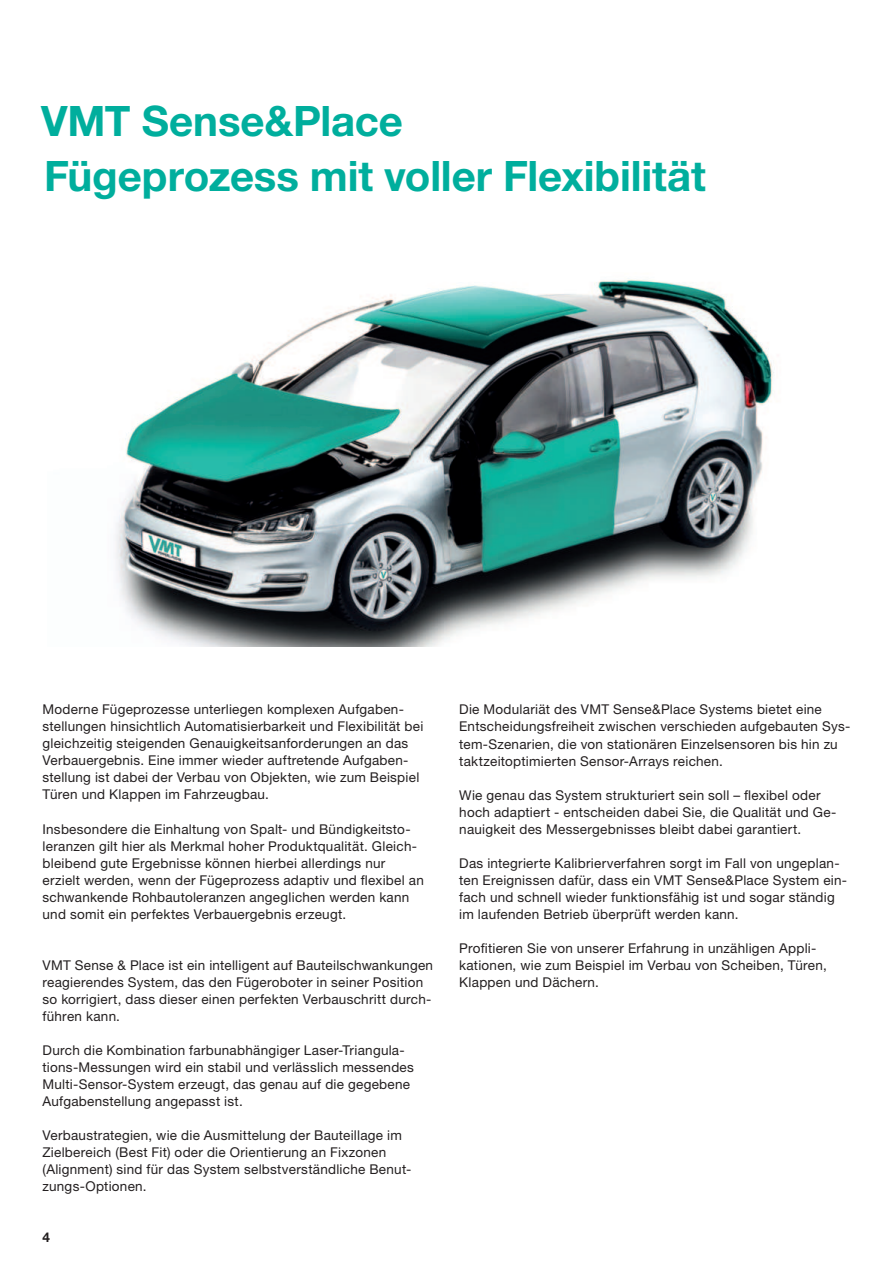
<style>
.page{position:relative;width:893px;height:1263px;background:#fff}
.page>*{position:absolute;margin:0;border:0;box-sizing:border-box;transform-origin:0 0}
.t1{font:700 42px/54.9px "Helvetica Neue LTW1 G";letter-spacing:-.005em;color:#00ae9d}
.t2{font:13.5px/17px "Helvetica Neue LTW1 G";letter-spacing:.02em;color:#231f20}
.t3{font:700 13.5px "Helvetica Neue LTW1 G";color:#231f20}
</style>
<div class="page">
<img style="left:116px;top:278px;width:658px;height:368px">
<h1 class="t1" style="left:41px;top:97px;width:666px">VMT Sense&amp;Place<br>Fügeprozess mit voller Flexibilität</h1>
<p class="t2" style="left:43px;top:702px;width:382px">Moderne Fügeprozesse unterliegen komplexen Aufgaben&shy;stellungen hinsichtlich Automatisierbarkeit und Flexibilität bei gleichzeitig steigenden Genauigkeitsanforderungen an das Verbauergebnis. Eine immer wieder auftretende Aufgaben&shy;stellung ist dabei der Verbau von Objekten, wie zum Beispiel Türen und Klappen im Fahrzeugbau.</p>
<p class="t2" style="left:43px;top:821px;width:383px">Insbesondere die Einhaltung von Spalt- und Bündigkeitsto&shy;leranzen gilt hier als Merkmal hoher Produktqualität. Gleich&shy;bleibend gute Ergebnisse können hierbei allerdings nur erzielt werden, wenn der Fügeprozess adaptiv und flexibel an schwankende Rohbautoleranzen angeglichen werden kann und somit ein perfektes Verbauergebnis erzeugt.</p>
<p class="t2" style="left:43px;top:957px;width:392px">VMT Sense &amp; Place ist ein intelligent auf Bauteilschwankungen reagierendes System, das den Fügeroboter in seiner Position so korrigiert, dass dieser einen perfekten Verbauschritt durch&shy;führen kann.</p>
<p class="t2" style="left:43px;top:1043px;width:373px">Durch die Kombination farbunabhängiger Laser-Triangula&shy;tions-Messungen wird ein stabil und verlässlich messendes Multi-Sensor-System erzeugt, das genau auf die gegebene Aufgabenstellung angepasst ist.</p>
<p class="t2" style="left:43px;top:1128px;width:370px">Verbaustrategien, wie die Ausmittelung der Bauteillage im Zielbereich (Best Fit) oder die Orientierung an Fixzonen (Alignment) sind für das System selbstverständliche Benut&shy;zungs-Optionen.</p>
<p class="t3" style="left:43px;top:1232px;width:9px">4</p>
<p class="t2" style="left:459px;top:702px;width:393px">Die Modulariät des VMT Sense&amp;Place Systems bietet eine Entscheidungsfreiheit zwischen verschieden aufgebauten Sys&shy;tem-Szenarien, die von stationären Einzelsensoren bis hin zu taktzeitoptimierten Sensor-Arrays reichen.</p>
<p class="t2" style="left:459px;top:787px;width:379px">Wie genau das System strukturiert sein soll – flexibel oder hoch adaptiert - entscheiden dabei Sie, die Qualität und Ge&shy;nauigkeit des Messergebnisses bleibt dabei garantiert.</p>
<p class="t2" style="left:459px;top:855px;width:389px">Das integrierte Kalibrierverfahren sorgt im Fall von ungeplan&shy;ten Ereignissen dafür, dass ein VMT Sense&amp;Place System ein&shy;fach und schnell wieder funktionsfähig ist und sogar ständig im laufenden Betrieb überprüft werden kann.</p>
<p class="t2" style="left:459px;top:941px;width:369px">Profitieren Sie von unserer Erfahrung in unzähligen Appli&shy;kationen, wie zum Beispiel im Verbau von Scheiben, Türen,<br>Klappen und Dächern.</p>
</div>
